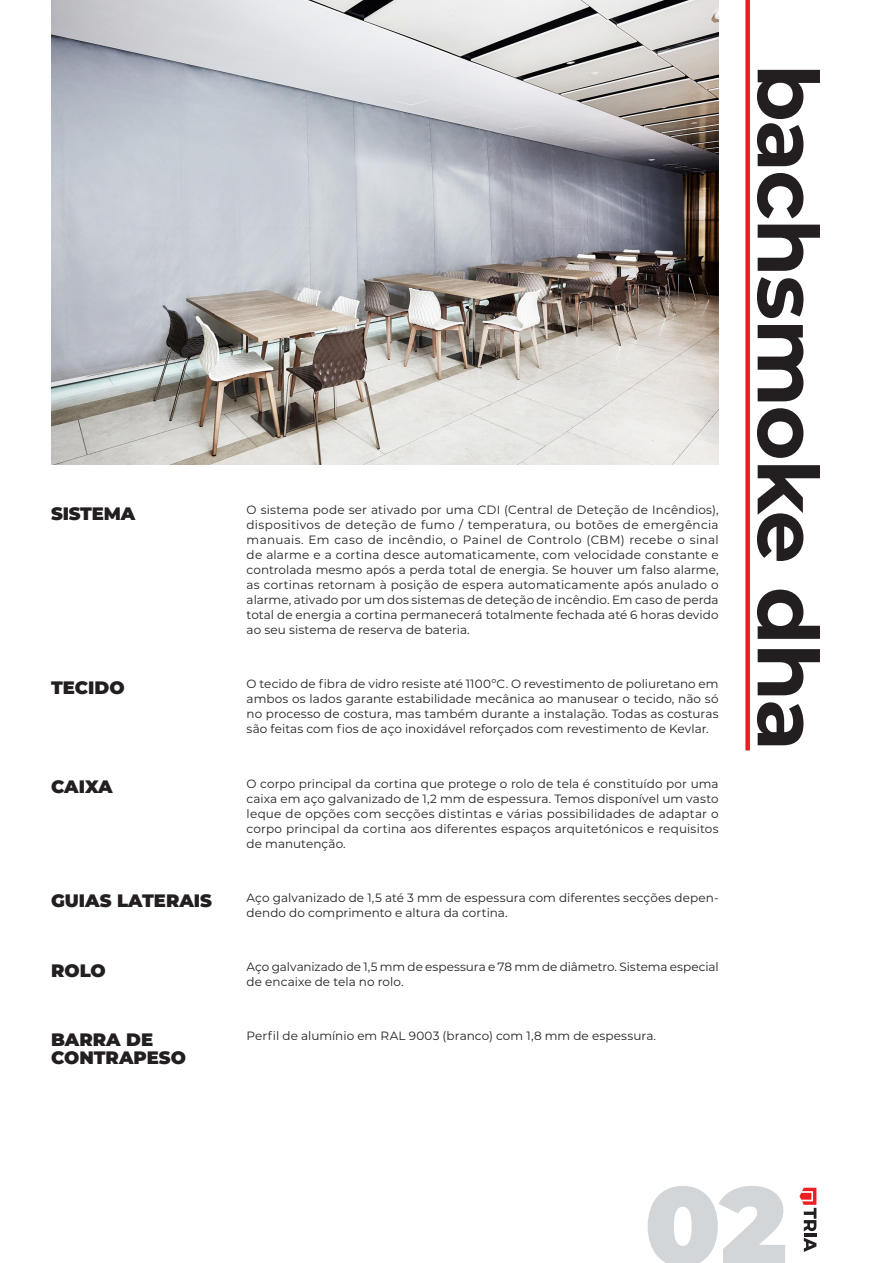
<style>
.page{position:relative;width:893px;height:1263px;background:#fff}
.page>*{position:absolute;margin:0;border:0;box-sizing:border-box;transform-origin:0 0}
.t1{font:900 110.7px "Montserrat";color:#d3d6d9}
.t2{font:700 84px "Montserrat";letter-spacing:-.02em;color:#231f20}
.t3{font:900 18px "Montserrat";color:#231f20}
.texto-corpo{font:12px/15px "Montserrat";letter-spacing:.005em;color:#231f20;text-align:justify}
</style>
<div class="page">
<svg style="left:799px;top:1188px;width:17px;height:64px"></svg>
<img style="left:51px;top:0;width:668px;height:465px">
<div style="left:745px;top:0;width:5px;height:750px;background:#ee1d23"></div>
<p class="t3" style="left:51px;top:500px;width:86px">SISTEMA</p>
<p class="texto-corpo" style="left:247px;top:502px;width:474px">O sistema pode ser ativado por uma CDI (Central de Deteção de Incêndios), dispositivos de deteção de fumo / temperatura, ou botões de emergência manuais. Em caso de incêndio, o Painel de Controlo (CBM) recebe o sinal de alarme e a cortina desce automaticamente, com velocidade constante e controlada mesmo após a perda total de energia. Se houver um falso alarme, as cortinas retornam à posição de espera automaticamente após anulado o alarme, ativado por um dos sistemas de deteção de incêndio. Em caso de perda total de energia a cortina permanecerá totalmente fechada até 6 horas devido ao seu sistema de reserva de bateria.</p>
<p class="t3" style="left:51px;top:674px;width:75px">TECIDO</p>
<p class="texto-corpo" style="left:247px;top:676px;width:474px">O tecido de fibra de vidro resiste até 1100ºC. O revestimento de poliuretano em ambos os lados garante estabilidade mecânica ao manusear o tecido, não só no processo de costura, mas também durante a instalação. Todas as costuras são feitas com fios de aço inoxidável reforçados com revestimento de Kevlar.</p>
<p class="t3" style="left:51px;top:773px;width:63px">CAIXA</p>
<p class="texto-corpo" style="left:247px;top:775px;width:474px">O corpo principal da cortina que protege o rolo de tela é constituído por uma caixa em aço galvanizado de 1,2 mm de espessura. Temos disponível um vasto leque de opções com secções distintas e várias possibilidades de adaptar o corpo principal da cortina aos diferentes espaços arquitetónicos e requisitos de manutenção.</p>
<p class="t3" style="left:51px;top:887px;width:163px">GUIAS LATERAIS</p>
<p class="texto-corpo" style="left:247px;top:889px;width:473px">Aço galvanizado de 1,5 até 3 mm de espessura com diferentes secções depen&shy;dendo do comprimento e altura da cortina.</p>
<p class="t3" style="left:51px;top:957px;width:56px">ROLO</p>
<p class="texto-corpo" style="left:247px;top:959px;width:473px">Aço galvanizado de 1,5 mm de espessura e 78 mm de diâmetro. Sistema especial de encaixe de tela no rolo.</p>
<p class="t3" style="left:51px;top:1026px;width:104px">BARRA DE</p>
<p class="texto-corpo" style="left:247px;top:1028px;width:411px">Perfil de alumínio em RAL 9003 (branco) com 1,8 mm de espessura.</p>
<p class="t3" style="left:51px;top:1044px;width:136px">CONTRAPESO</p>
<p class="t2" style="left:848px;top:64px;width:689px;rotate:90deg">bachsmoke dha</p>
<h1 class="t1" style="left:644px;top:1143px;width:144px">02</h1>
</div>
